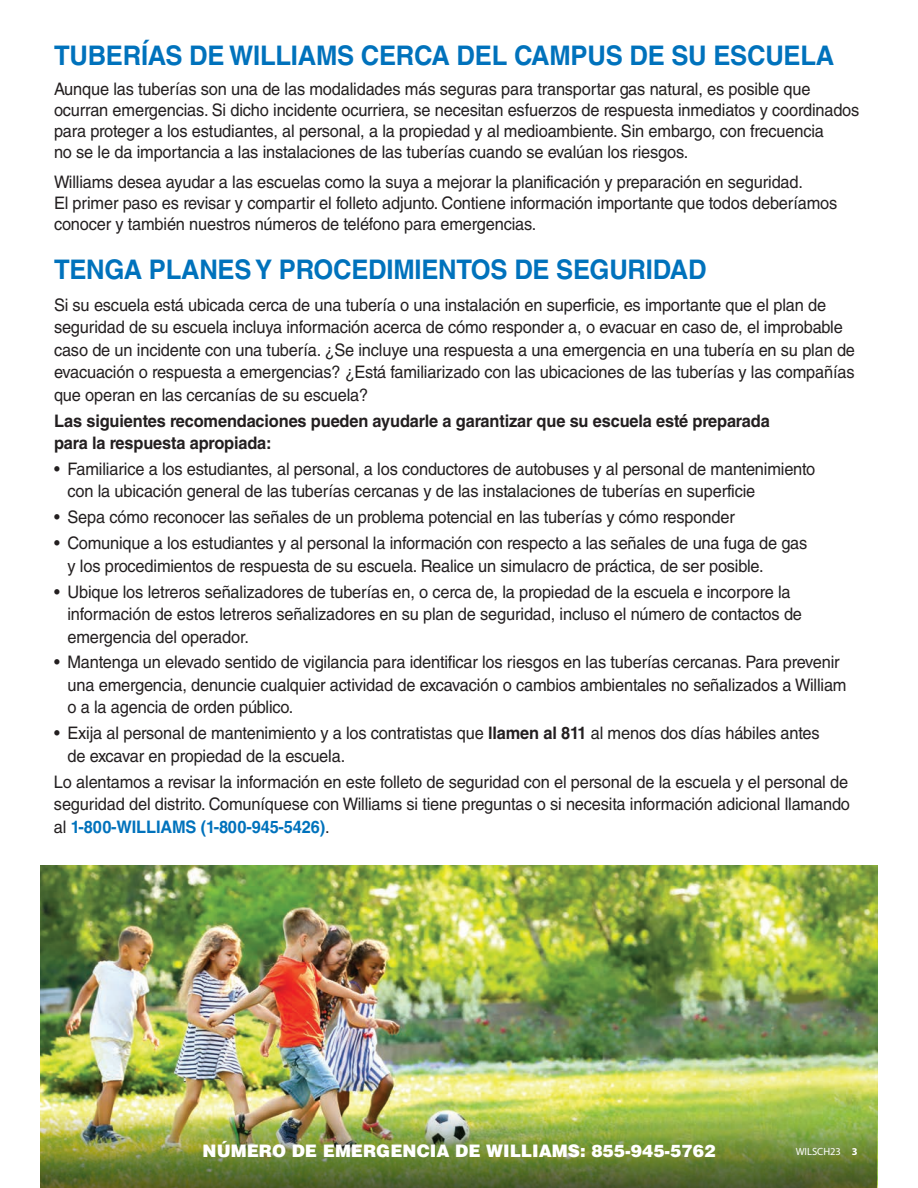
<style>
.page{position:relative;width:918px;height:1188px;background:#fff}
.page>*{position:absolute;margin:0;border:0;box-sizing:border-box;transform-origin:0 0}
.t1{font:700 27px "Helvetica LT Std";letter-spacing:-.01em;color:#0072bc;scale:.95 1}
.Body_Copy_Large{font:17.25px/22.5px "Helvetica LT Std";letter-spacing:-.01em;color:#231f20;scale:.95 1}
.Body_Copy_Large-2{font:700 17.25px/22.5px "Helvetica LT Std";letter-spacing:-.01em;color:#231f20;scale:.95 1}
.t2{font:900 17.25px "Helvetica LT Std";color:#fff}
.t3{font:10.5px "Myriad Pro";color:#fff}
.s1{font-weight:700}
.s2{font-weight:700;color:#0072bc}
</style>
<div class="page">
<img style="left:40px;top:865px;width:838px;height:245px">
<img style="left:40px;top:1110px;width:838px;height:78px">
<p class="t1" style="left:54px;top:39px;width:823px">TUBERÍAS DE WILLIAMS CERCA DEL CAMPUS DE SU ESCUELA</p>
<p class="Body_Copy_Large" style="left:54px;top:78px;width:849px;line-height:21px">Aunque las tuberías son una de las modalidades más seguras para transportar gas natural, es posible que ocurran emergencias. Si dicho incidente ocurriera, se necesitan esfuerzos de respuesta inmediatos y coordinados para proteger a los estudiantes, al personal, a la propiedad y al medioambiente. Sin embargo, con frecuencia<br>no se le da importancia a las instalaciones de las tuberías cuando se evalúan los riesgos.</p>
<p class="Body_Copy_Large" style="left:54px;top:171px;width:826px;line-height:21px">Williams desea ayudar a las escuelas como la suya a mejorar la planificación y preparación en seguridad.<br>El primer paso es revisar y compartir el folleto adjunto. Contiene información importante que todos deberíamos conocer y también nuestros números de teléfono para emergencias.</p>
<p class="t1" style="left:54px;top:253px;width:689px">TENGA PLANES Y PROCEDIMIENTOS DE SEGURIDAD</p>
<p class="Body_Copy_Large" style="left:54px;top:293px;width:845px">Si su escuela está ubicada cerca de una tubería o una instalación en superficie, es importante que el plan de seguridad de su escuela incluya información acerca de cómo responder a, o evacuar en caso de, el improbable caso de un incidente con una tubería. ¿Se incluye una respuesta a una emergencia en una tubería en su plan de evacuación o respuesta a emergencias? ¿Está familiarizado con las ubicaciones de las tuberías y las compañías que operan en las cercanías de su escuela?</p>
<p class="Body_Copy_Large-2" style="left:54px;top:409px;width:755px">Las siguientes recomendaciones pueden ayudarle a garantizar que su escuela esté preparada para la respuesta apropiada:</p>
<p class="Body_Copy_Large" style="left:68px;top:458px;width:789px;text-indent:-14px">• Familiarice a los estudiantes, al personal, a los conductores de autobuses y al personal de mantenimiento con la ubicación general de las tuberías cercanas y de las instalaciones de tuberías en superficie</p>
<p class="Body_Copy_Large" style="left:54px;top:506px;width:718px">• Sepa cómo reconocer las señales de un problema potencial en las tuberías y cómo responder</p>
<p class="Body_Copy_Large" style="left:68px;top:532px;width:780px;text-indent:-14px">• Comunique a los estudiantes y al personal la información con respecto a las señales de una fuga de gas y los procedimientos de respuesta de su escuela. Realice un simulacro de práctica, de ser posible.</p>
<p class="Body_Copy_Large" style="left:68px;top:580px;width:775px;text-indent:-14px">• Ubique los letreros señalizadores de tuberías en, o cerca de, la propiedad de la escuela e incorpore la información de estos letreros señalizadores en su plan de seguridad, incluso el número de contactos de emergencia del operador.</p>
<p class="Body_Copy_Large" style="left:68px;top:651px;width:822px;text-indent:-14px">• Mantenga un elevado sentido de vigilancia para identificar los riesgos en las tuberías cercanas. Para prevenir una emergencia, denuncie cualquier actividad de excavación o cambios ambientales no señalizados a William o a la agencia de orden público.</p>
<p class="Body_Copy_Large" style="left:68px;top:722px;width:793px;text-indent:-14px">• Exija al personal de mantenimiento y a los contratistas que <span class="s1">llamen al 811</span> al menos dos días hábiles antes de excavar en propiedad de la escuela.</p>
<p class="Body_Copy_Large" style="left:54px;top:770px;width:839px;text-align:justify">Lo alentamos a revisar la información en este folleto de seguridad con el personal de la escuela y el personal de seguridad del distrito. Comuníquese con Williams si tiene preguntas o si necesita información adicional llamando al <span class="s2">1-800-WILLIAMS (1-800-945-5426)</span>.</p>
<p class="t2" style="left:203px;top:1139px;width:514px">NÚMERO DE EMERGENCIA DE WILLIAMS: 855-945-5762</p>
<p class="t3" style="left:796px;top:1145px;width:63px">WILSCH23 <span class="s1">3</span></p>
</div>
